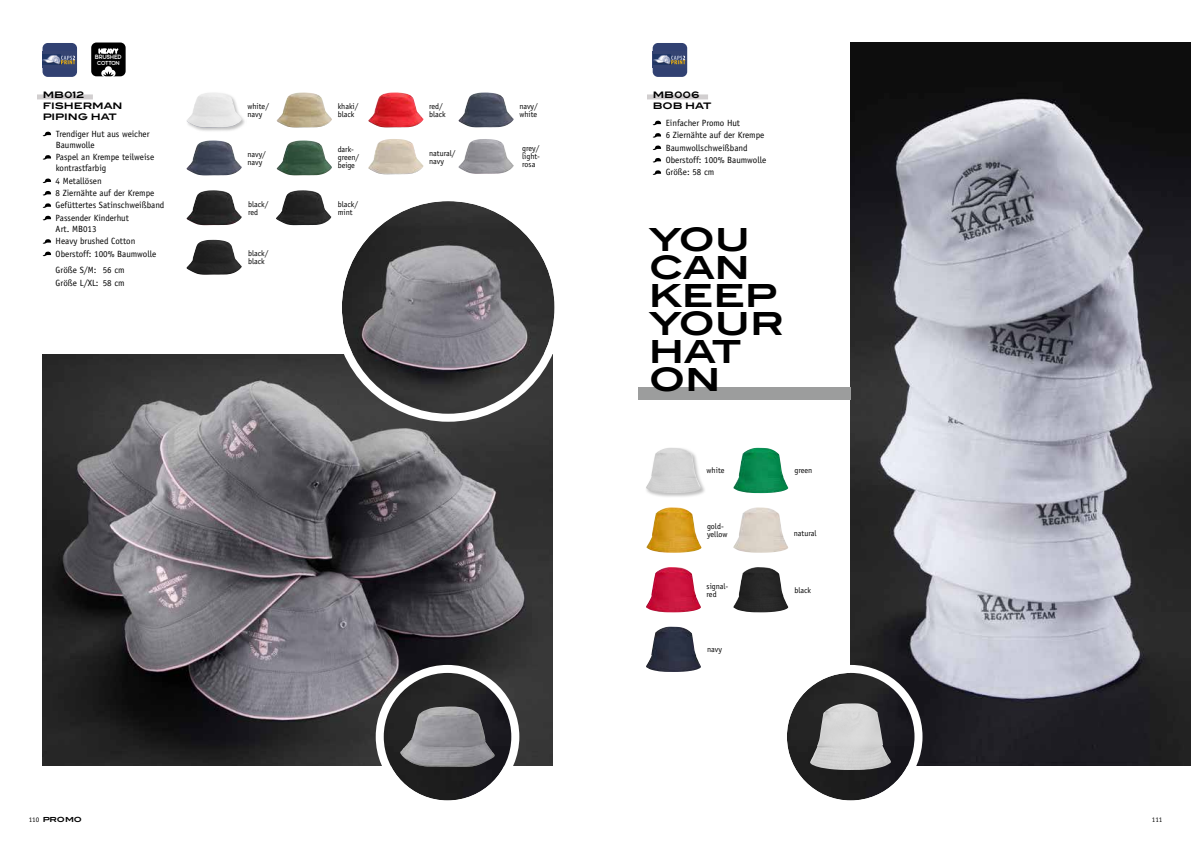
<style>
.page{position:relative;width:1191px;height:842px;background:#fff}
.page>*{position:absolute;margin:0;border:0;box-sizing:border-box;transform-origin:0 0}
.t1{font:700 32px/28px "Blair ITC";color:#000}
.t2{font:9px/12.4px "Officina Sans";color:#000}
.t3{font:700 9px/11px "Blair ITC";color:#000}
.t4{font:8px/8px "Officina Sans";color:#000}
.t5{font:700 7px "Blair ITC";color:#000}
.t6{font:7px "Officina Sans";color:#000}
.t7{font:700 6.1px/5.8px "Moon 2.0";letter-spacing:.055em;color:#fff;text-align:center}
.t8{font:700 5.8px "Moon 2.0";letter-spacing:.01em;color:#fff}
.s1{font-family:"Officina Sans";font-weight:400}
</style>
<div class="page">
<img style="left:733px;top:448px;width:55px;height:45px">
<img style="left:733px;top:567px;width:55px;height:45px">
<img style="left:733px;top:507px;width:55px;height:46px">
<img style="left:646px;top:627px;width:55px;height:45px">
<img style="left:646px;top:567px;width:55px;height:45px">
<img style="left:646px;top:507px;width:55px;height:46px">
<img style="left:649px;top:482px;width:56px;height:15px">
<img style="left:646px;top:448px;width:55px;height:45px">
<img style="left:277px;top:93px;width:55px;height:34px">
<img style="left:277px;top:140px;width:55px;height:35px">
<img style="left:186px;top:240px;width:56px;height:35px">
<img style="left:276px;top:190px;width:55px;height:35px">
<img style="left:186px;top:190px;width:56px;height:35px">
<img style="left:458px;top:139px;width:56px;height:35px">
<img style="left:368px;top:139px;width:55px;height:35px">
<img style="left:186px;top:140px;width:56px;height:35px">
<img style="left:458px;top:92px;width:56px;height:35px">
<img style="left:368px;top:92px;width:55px;height:35px">
<img style="left:193px;top:118px;width:52px;height:13px">
<img style="left:186px;top:93px;width:56px;height:34px">
<img style="left:850px;top:43px;width:341px;height:722px">
<img style="left:787px;top:673px;width:127px;height:127px;border-radius:64px">
<div style="left:779px;top:665px;width:143px;height:143px;border:8px solid #fff;border-radius:50%"></div>
<img style="left:810px;top:703px;width:77px;height:67px">
<img style="left:43px;top:354px;width:510px;height:411px">
<img style="left:342px;top:201px;width:212px;height:213px;border-radius:106px">
<div style="left:334px;top:193px;width:228px;height:229px;border:8px solid #fff;border-radius:50%"></div>
<img style="left:384px;top:673px;width:127px;height:127px;border-radius:64px">
<div style="left:376px;top:665px;width:143px;height:143px;border:8px solid #fff;border-radius:50%"></div>
<img style="left:400px;top:706px;width:71px;height:61px">
<div style="left:43px;top:43px;width:34px;height:34px;background:#314172;border-radius:5px"></div>
<svg style="left:43px;top:54px;width:32px;height:11px"></svg>
<img style="left:43px;top:55px;width:18px;height:10px">
<svg style="left:61px;top:56px;width:14px;height:8px"></svg>
<div style="left:91px;top:43px;width:35px;height:33px;background:#000;border-radius:5px"></div>
<svg style="left:99px;top:49px;width:19px;height:5px"></svg>
<svg style="left:101px;top:66px;width:15px;height:11px"></svg>
<div style="left:652px;top:43px;width:35px;height:34px;background:#314172;border-radius:5px"></div>
<svg style="left:653px;top:54px;width:33px;height:11px"></svg>
<img style="left:653px;top:55px;width:18px;height:10px">
<svg style="left:671px;top:56px;width:14px;height:8px"></svg>
<div style="left:37px;top:94px;width:56px;height:5px;background:#d2cfd0"></div>
<svg style="left:43px;top:132px;width:8px;height:4px"></svg>
<svg style="left:43px;top:155px;width:8px;height:5px"></svg>
<svg style="left:43px;top:178px;width:8px;height:5px"></svg>
<svg style="left:43px;top:191px;width:8px;height:4px"></svg>
<svg style="left:43px;top:203px;width:8px;height:5px"></svg>
<svg style="left:43px;top:216px;width:8px;height:4px"></svg>
<svg style="left:43px;top:239px;width:8px;height:5px"></svg>
<svg style="left:43px;top:252px;width:8px;height:4px"></svg>
<div style="left:647px;top:94px;width:61px;height:5px;background:#d2cfd0"></div>
<svg style="left:652px;top:121px;width:9px;height:4px"></svg>
<svg style="left:652px;top:133px;width:9px;height:5px"></svg>
<svg style="left:652px;top:145px;width:9px;height:5px"></svg>
<svg style="left:652px;top:158px;width:9px;height:4px"></svg>
<svg style="left:652px;top:170px;width:9px;height:5px"></svg>
<div style="left:638px;top:387px;width:212px;height:13px;background:#9c9d9d"></div>
<p class="t7" style="left:95px;top:48px;width:28px">HEAVY<br>BRUSHED</p>
<p class="t8" style="left:97px;top:60px;width:24px">COTTON</p>
<p class="t3" style="left:43px;top:89px;width:81px">MB012<br>FISHERMAN<br>PIPING HAT</p>
<p class="t2" style="left:56px;top:128px;width:95px;line-height:11px">Trendiger Hut aus weicher<br>Baumwolle</p>
<p class="t2" style="left:56px;top:152px;width:100px;line-height:11px">Paspel an Krempe teilweise kontrastfarbig</p>
<p class="t2" style="left:56px;top:174px;width:110px">4 Metallösen<br>8 Ziernähte auf der Krempe<br>Gefüttertes Satinschweißband<br>Passender Kinderhut</p>
<p class="t2" style="left:56px;top:223px;width:102px">Art. MB013<br>Heavy brushed Cotton<br>Oberstoff: 100% Baumwolle</p>
<p class="t2" style="left:56px;top:264px;width:71px">Größe S/M: 56 cm<br>Größe L/XL: 58 cm</p>
<p class="t4" style="left:247px;top:102px;width:23px">white/ navy</p>
<p class="t4" style="left:247px;top:150px;width:20px">navy/ navy</p>
<p class="t4" style="left:338px;top:102px;width:22px">khaki/ black</p>
<p class="t4" style="left:338px;top:145px;width:23px">dark&shy;green/ beige</p>
<p class="t4" style="left:429px;top:102px;width:18px">red/ black</p>
<p class="t4" style="left:429px;top:149px;width:28px">natural/ navy</p>
<p class="t4" style="left:519px;top:102px;width:20px">navy/ white</p>
<p class="t4" style="left:522px;top:145px;width:19px;text-align:justify">grey/ light&shy;rosa</p>
<p class="t4" style="left:248px;top:200px;width:22px">black/ red</p>
<p class="t4" style="left:338px;top:200px;width:22px">black/ mint</p>
<p class="t4" style="left:248px;top:250px;width:22px">black/ black</p>
<p class="t3" style="left:652px;top:89px;width:60px">MB006<br>BOB HAT</p>
<p class="t2" style="left:665px;top:116px;width:102px">Einfacher Promo Hut<br>6 Ziernähte auf der Krempe<br>Baumwollschweißband<br>Oberstoff: 100% Baumwolle<br>Größe: 58 cm</p>
<h1 class="t1" style="left:648px;top:225px;width:137px">YOU<br>CAN<br>KEEP<br>YOUR<br>HAT<br>ON</h1>
<p class="t4" style="left:706px;top:467px;width:19px">white</p>
<p class="t4" style="left:707px;top:522px;width:22px">gold&shy;yellow</p>
<p class="t4" style="left:706px;top:582px;width:23px">signal&shy;red</p>
<p class="t4" style="left:707px;top:646px;width:16px">navy</p>
<p class="t4" style="left:794px;top:467px;width:19px">green</p>
<p class="t4" style="left:794px;top:529px;width:24px">natural</p>
<p class="t4" style="left:794px;top:586px;width:18px">black</p>
<p class="t5" style="left:29px;top:815px;width:55px"><span class="s1">110</span> PROMO</p>
<p class="t6" style="left:1151px;top:816px;width:12px">111</p>
</div>
